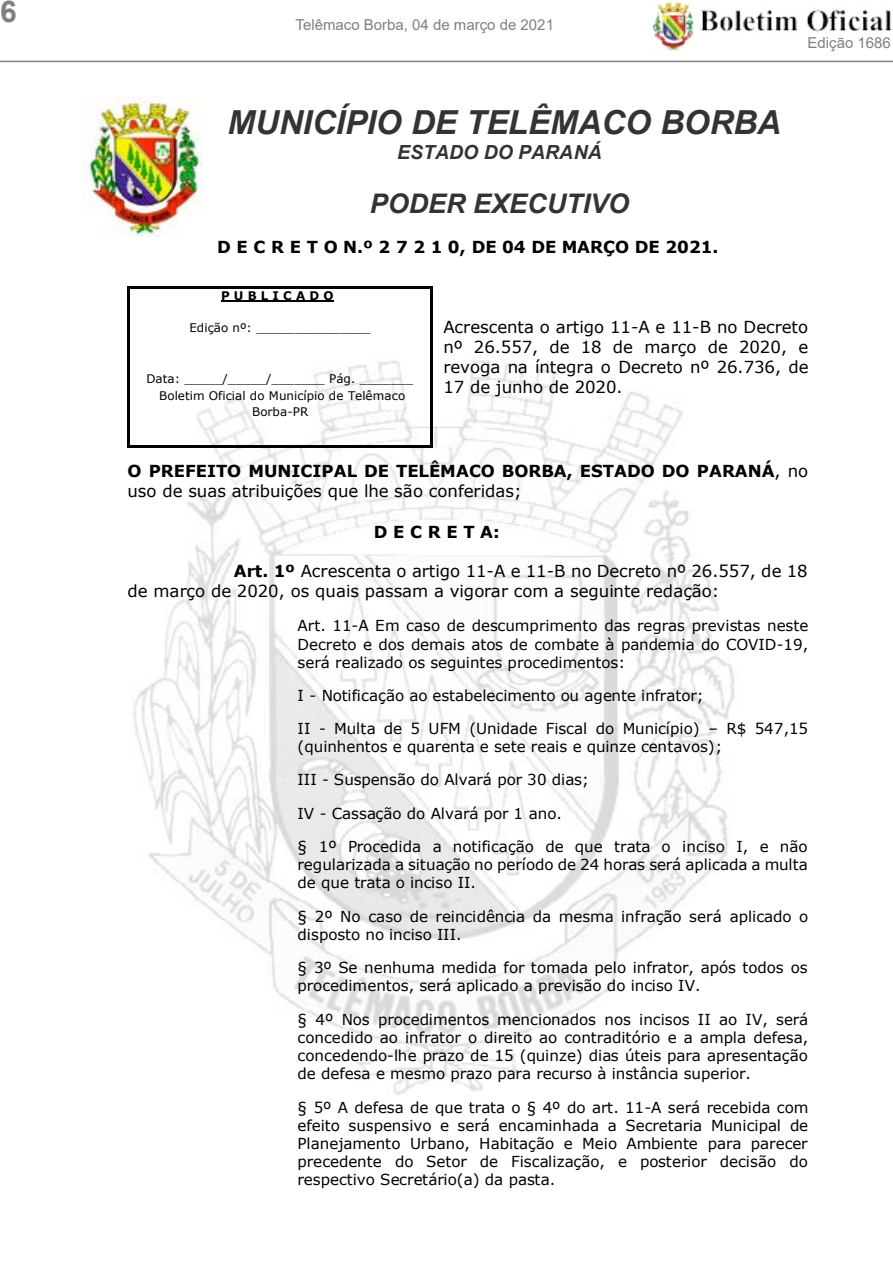
<style>
.page{position:relative;width:893px;height:1263px;background:#fff}
.page>*{position:absolute;margin:0;border:0;box-sizing:border-box;transform-origin:0 0}
.t1{font:italic 700 33.15px "Arial";letter-spacing:-.005em;color:#333}
.t2{font:700 30px "Arial";color:#808080}
.t3{font:italic 700 27px "Arial";color:#333}
.t4{font:italic 700 19.5px "Arial";color:#333}
.t5{font:16.5px/20.1px "Verdana";color:#000;text-align:justify}
.t6{font:700 16.5px/19.8px "Verdana";color:#000}
.t7{font:15.15px/18.1px "Verdana";color:#000;text-align:justify}
.t8{font:15px "Arial";color:#808080}
.t9{font:11.85px/16.5px "Verdana";color:#000;text-align:center}
.t10{font:700 11.85px "Verdana";color:#000}
.s1{font-weight:400}
.s2{font-weight:700}
</style>
<div class="page">
<img style="left:700px;top:9px;width:192px;height:23px">
<img style="left:652px;top:1px;width:42px;height:50px">
<hr style="left:0;top:61px;width:893px;height:1px;background:#808080">
<img style="left:83px;top:97px;width:120px;height:140px">
<img style="left:130px;top:360px;width:605px;height:735px">
<hr style="left:221px;top:301px;width:113px;height:1px;background:#000">
<hr style="left:130px;top:286px;width:300px;height:2px;background:#000">
<hr style="left:127px;top:288px;width:3px;height:158px;background:#000">
<hr style="left:130px;top:446px;width:300px;height:2px;background:#000">
<hr style="left:430px;top:288px;width:3px;height:158px;background:#000">
<h2 class="t2" style="left:0;top:-10px;width:18px">6</h2>
<p class="t8" style="left:295px;top:15px;width:260px">Telêmaco Borba, 04 de março de 2021</p>
<h1 class="t1" style="left:228px;top:100px;width:555px">MUNICÍPIO DE TELÊMACO BORBA</h1>
<p class="t4" style="left:397px;top:139px;width:206px">ESTADO DO PARANÁ</p>
<h3 class="t3" style="left:370px;top:185px;width:261px">PODER EXECUTIVO</h3>
<p class="t6" style="left:217px;top:237px;width:503px">D E C R E T O N.º 2 7 2 1 0, DE 04 DE MARÇO DE 2021.</p>
<p class="t8" style="left:808px;top:33px;width:85px">Edição 1686</p>
<p class="t10" style="left:221px;top:287px;width:114px">P U B L I C A D O</p>
<p class="t9" style="left:189px;top:320px;width:182px">Edição nº: _______________</p>
<p class="t9" style="left:147px;top:370px;width:268px">Data: _____/_____/_______ Pág. _______<br>Boletim Oficial do Município de Telêmaco<br>Borba-PR</p>
<p class="t5" style="left:443px;top:317px;width:367px">Acrescenta o artigo 11-A e 11-B no Decreto nº 26.557, de 18 de março de 2020, e revoga na íntegra o Decreto nº 26.736, de 17 de junho de 2020.</p>
<p class="t6" style="left:127px;top:461px;width:682px">O PREFEITO MUNICIPAL DE TELÊMACO BORBA, ESTADO DO PARANÁ<span class="s1">, no uso de suas atribuições que lhe são conferidas;</span></p>
<p class="t6" style="left:374px;top:521px;width:127px">D E C R E T A:</p>
<p class="t5" style="left:128px;top:561px;width:682px;text-indent:106px"><span class="s2">Art. 1º</span> Acrescenta o artigo 11-A e 11-B no Decreto nº 26.557, de 18 de março de 2020, os quais passam a vigorar com a seguinte redação:</p>
<p class="t7" style="left:297px;top:616px;width:513px">Art. 11-A Em caso de descumprimento das regras previstas neste Decreto e dos demais atos de combate à pandemia do COVID-19, será realizado os seguintes procedimentos:</p>
<p class="t7" style="left:297px;top:686px;width:408px">I - Notificação ao estabelecimento ou agente infrator;</p>
<p class="t7" style="left:297px;top:719px;width:512px">II - Multa de 5 UFM (Unidade Fiscal do Município) – R$ 547,15 (quinhentos e quarenta e sete reais e quinze centavos);</p>
<p class="t7" style="left:297px;top:770px;width:293px">III - Suspensão do Alvará por 30 dias;</p>
<p class="t7" style="left:297px;top:804px;width:266px">IV - Cassação do Alvará por 1 ano.</p>
<p class="t7" style="left:297px;top:837px;width:512px">§ 1º Procedida a notificação de que trata o inciso I, e não regularizada a situação no período de 24 horas será aplicada a multa de que trata o inciso II.</p>
<p class="t7" style="left:297px;top:907px;width:512px">§ 2º No caso de reincidência da mesma infração será aplicado o disposto no inciso III.</p>
<p class="t7" style="left:297px;top:958px;width:511px">§ 3º Se nenhuma medida for tomada pelo infrator, após todos os procedimentos, será aplicado a previsão do inciso IV.</p>
<p class="t7" style="left:297px;top:1010px;width:512px">§ 4º Nos procedimentos mencionados nos incisos II ao IV, será concedido ao infrator o direito ao contraditório e a ampla defesa, concedendo-lhe prazo de 15 (quinze) dias úteis para apresentação de defesa e mesmo prazo para recurso à instância superior.</p>
<p class="t7" style="left:297px;top:1098px;width:512px">§ 5º A defesa de que trata o § 4º do art. 11-A será recebida com efeito suspensivo e será encaminhada a Secretaria Municipal de Planejamento Urbano, Habitação e Meio Ambiente para parecer precedente do Setor de Fiscalização, e posterior decisão do respectivo Secretário(a) da pasta.</p>
</div>
